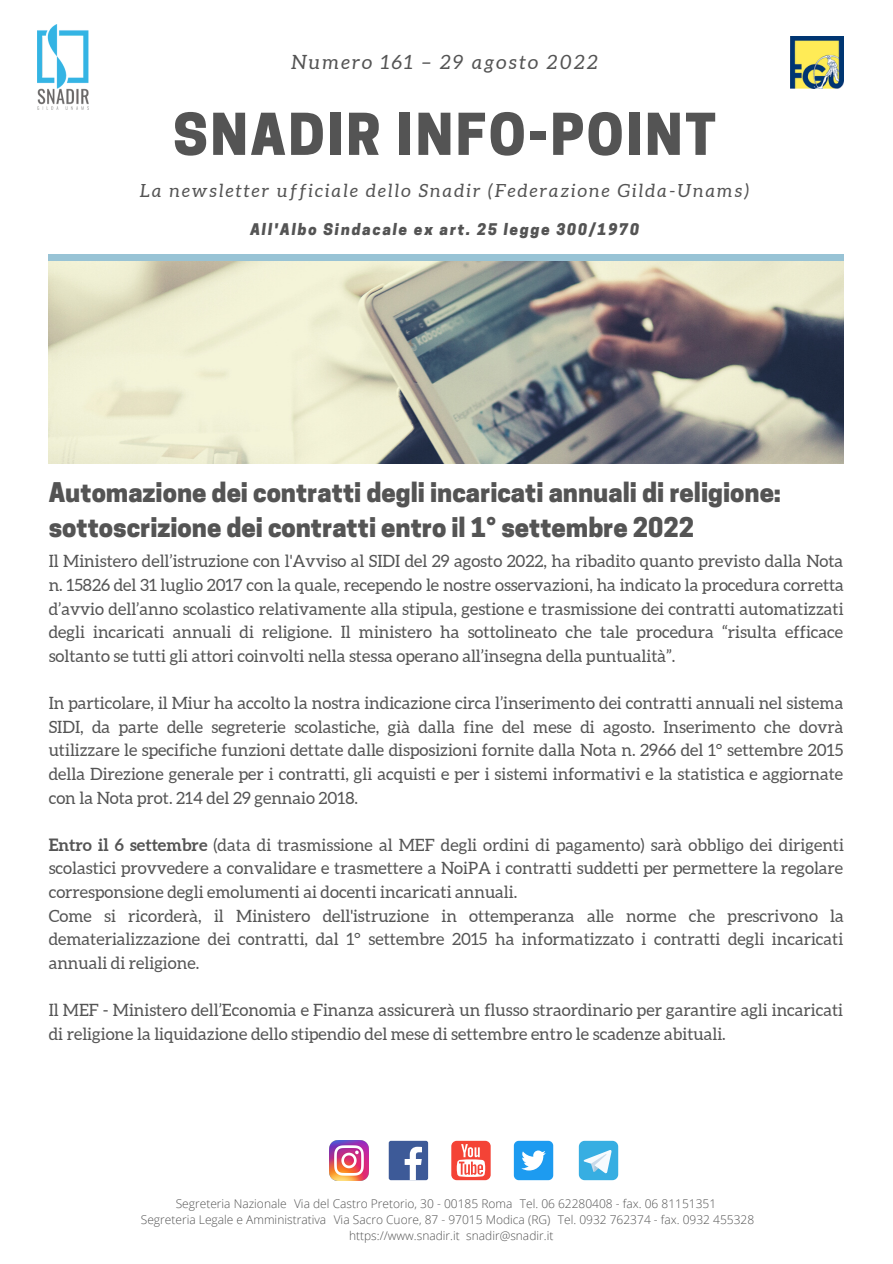
<style>
.page{position:relative;width:893px;height:1264px;background:#fff}
.page>*{position:absolute;margin:0;border:0;box-sizing:border-box;transform-origin:0 0}
.t1{font:800 54px "Cooper Hewitt";letter-spacing:.05em;color:#545454}
.t2{font:800 25.5px/34.8px "Cooper Hewitt";color:#545454}
.t3{font:italic 19.65px "Aleo";letter-spacing:.12em;color:#545454}
.t4{font:italic 18.15px "Aleo";letter-spacing:.12em;color:#545454}
.t5{font:16.95px/23.5px "Aleo";color:#545454;text-align:justify}
.t6{font:italic 800 15.15px "Cooper Hewitt";letter-spacing:.12em;color:#545454}
.t7{font:300 12px "Open Sans";color:#545454}
.s1{font-weight:700}
</style>
<div class="page">
<div style="left:49px;top:254px;width:794px;height:7px;background:#98c3d5"></div>
<img style="left:49px;top:261px;width:794px;height:203px">
<img style="left:37px;top:25px;width:52px;height:84px">
<img style="left:790px;top:36px;width:53px;height:53px">
<img style="left:329px;top:1140px;width:40px;height:40px">
<div style="left:389px;top:1140px;width:39px;height:40px;background:#3d5a98;border-radius:2px"></div>
<svg style="left:404px;top:1146px;width:18px;height:34px"></svg>
<div style="left:451px;top:1140px;width:39px;height:40px;background:#f44336;border-radius:5px"></div>
<svg style="left:456px;top:1144px;width:29px;height:32px"></svg>
<div style="left:514px;top:1140px;width:39px;height:40px;background:#1d9bf0;border-radius:5px"></div>
<svg style="left:521px;top:1150px;width:25px;height:20px"></svg>
<svg style="left:578px;top:1140px;width:40px;height:40px"></svg>
<p class="t3" style="left:291px;top:51px;width:308px">Numero 161 – 29 agosto 2022</p>
<h1 class="t1" style="left:173px;top:114px;width:544px">SNADIR INFO-POINT</h1>
<p class="t4" style="left:140px;top:180px;width:610px">La newsletter ufficiale dello Snadir (Federazione Gilda-Unams)</p>
<p class="t6" style="left:250px;top:224px;width:390px">All'Albo Sindacale ex art. 25 legge 300/1970</p>
<h2 class="t2" style="left:49px;top:478px;width:733px">Automazione dei contratti degli incaricati annuali di religione: sottoscrizione dei contratti entro il 1° settembre 2022</h2>
<p class="t5" style="left:49px;top:549px;width:796px">Il Ministero dell’istruzione con l'Avviso al SIDI del 29 agosto 2022, ha ribadito quanto previsto dalla Nota n. 15826 del 31 luglio 2017 con la quale, recependo le nostre osservazioni, ha indicato la procedura corretta d’avvio dell’anno scolastico relativamente alla stipula, gestione e trasmissione dei contratti automatizzati degli incaricati annuali di religione. Il ministero ha sottolineato che tale procedura “risulta efficace soltanto se tutti gli attori coinvolti nella stessa operano all’insegna della puntualità”.</p>
<p class="t5" style="left:49px;top:691px;width:796px">In particolare, il Miur ha accolto la nostra indicazione circa l’inserimento dei contratti annuali nel sistema SIDI, da parte delle segreterie scolastiche, già dalla fine del mese di agosto. Inserimento che dovrà utilizzare le specifiche funzioni dettate dalle disposizioni fornite dalla Nota n. 2966 del 1° settembre 2015 della Direzione generale per i contratti, gli acquisti e per i sistemi informativi e la statistica e aggiornate con la Nota prot. 214 del 29 gennaio 2018.</p>
<p class="t5" style="left:49px;top:832px;width:796px;text-align:left"><span class="s1">Entro il 6 settembre</span> (data di trasmissione al MEF degli ordini di pagamento) sarà obbligo dei dirigenti scolastici provvedere a convalidare e trasmettere a NoiPA i contratti suddetti per permettere la regolare corresponsione degli emolumenti ai docenti incaricati annuali.<br>Come si ricorderà, il Ministero dell'istruzione in ottemperanza alle norme che prescrivono la dematerializzazione dei contratti, dal 1° settembre 2015 ha informatizzato i contratti degli incaricati annuali di religione.</p>
<p class="t5" style="left:49px;top:998px;width:795px">Il MEF - Ministero dell’Economia e Finanza assicurerà un flusso straordinario per garantire agli incaricati di religione la liquidazione dello stipendio del mese di settembre entro le scadenze abituali.</p>
<p class="t7" style="left:176px;top:1195px;width:542px">Segreteria Nazionale Via del Castro Pretorio, 30 - 00185 Roma Tel. 06 62280408 - fax. 06 81151351</p>
<p class="t7" style="left:141px;top:1210px;width:615px">Segreteria Legale e Amministrativa Via Sacro Cuore, 87 - 97015 Modica (RG) Tel. 0932 762374 - fax. 0932 455328</p>
<p class="t7" style="left:349px;top:1226px;width:206px">https://www.snadir.it snadir@snadir.it</p>
</div>
